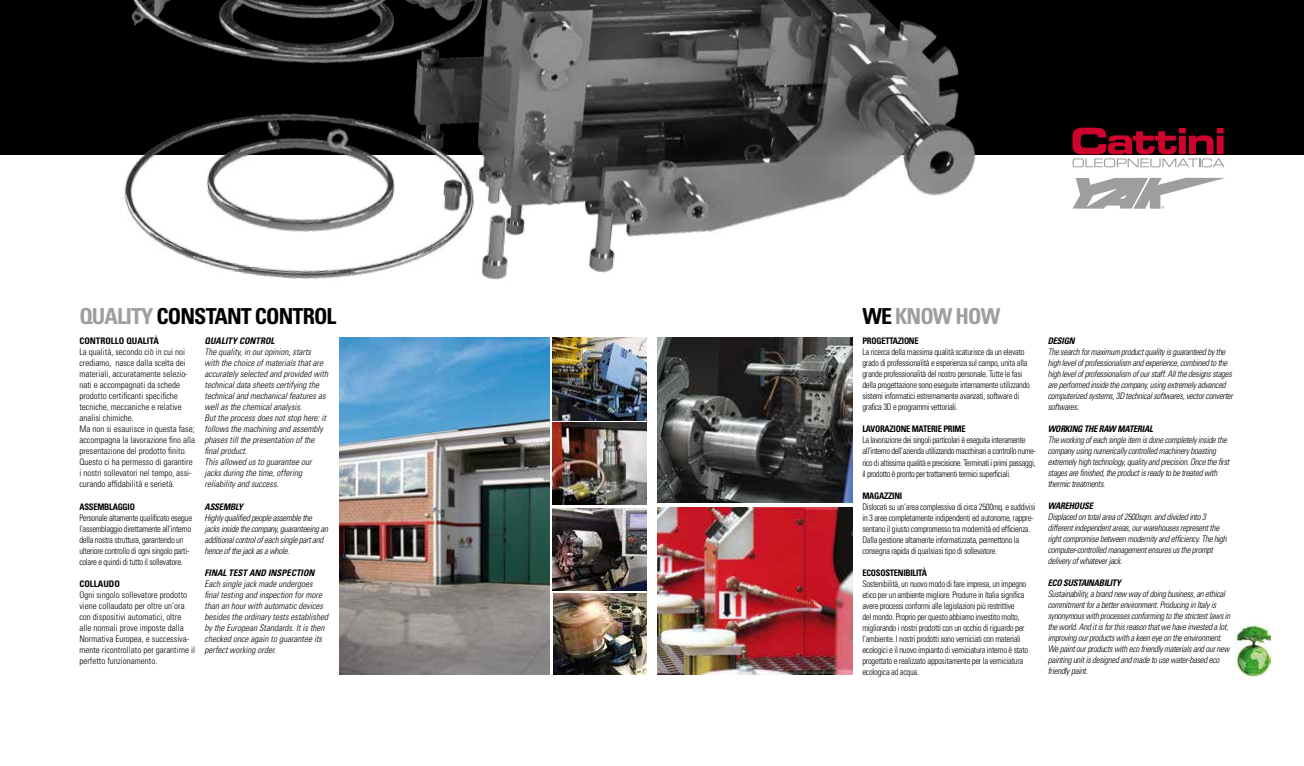
<style>
.page{position:relative;width:1304px;height:766px;background:#fff}
.page>*{position:absolute;margin:0;border:0;box-sizing:border-box;transform-origin:0 0}
.t1{font:700 condensed 22px "Univers LT Std";letter-spacing:-.04em;color:#000}
.t2{font:700 condensed 22px "Univers LT Std";letter-spacing:-.04em;color:#9c9e9f}
.t3{font:300 condensed 9px/11px "Univers LT Std";letter-spacing:-.03em;color:#000;scale:.95 1}
.t4{font:italic 300 condensed 9px/11px "Univers LT Std";letter-spacing:-.03em;color:#000}
.t5{font:italic 300 condensed 9px/11px "Univers LT Std";color:#000}
.t6{font:300 condensed 9px/11px "Univers LT Std";color:#000}
.t7{font:700 condensed 9px "Univers LT Std";letter-spacing:-.03em;color:#000;scale:.95 1}
.t8{font:italic 700 condensed 9px "Univers LT Std";letter-spacing:-.03em;color:#000}
.t9{font:italic 700 condensed 9px "Univers LT Std";color:#000}
.t10{font:700 condensed 9px "Univers LT Std";color:#000}
.s1{color:#9c9e9f}
.s2{color:#000}
</style>
<div class="page">
<img style="left:658px;top:507px;width:194px;height:167px">
<img style="left:658px;top:338px;width:194px;height:164px">
<svg style="left:1072px;top:178px;width:153px;height:31px"></svg>
<img style="left:1233px;top:624px;width:37px;height:54px">
<div style="left:0;top:0;width:1304px;height:154px;background:#000"></div>
<img style="left:63px;top:0;width:955px;height:282px">
<img style="left:340px;top:338px;width:209px;height:336px">
<img style="left:553px;top:593px;width:94px;height:81px">
<img style="left:553px;top:508px;width:94px;height:82px">
<img style="left:553px;top:338px;width:94px;height:82px">
<img style="left:553px;top:423px;width:94px;height:81px">
<svg style="left:1072px;top:128px;width:153px;height:39px"></svg>
<h1 class="t1" style="left:79px;top:303px;width:259px"><span class="s1">QUALITY</span> CONSTANT CONTROL</h1>
<p class="t10" style="left:79px;top:335px;width:81px">CONTROLLO QUALITÀ</p>
<p class="t6" style="left:79px;top:346px;width:117px">La qualità, secondo ciò in cui noi crediamo, nasce dalla scelta dei materiali, accuratamente selezio&shy;nati e accompagnati da schede prodotto certificanti specifiche tecniche, meccaniche e relative analisi chimiche.<br>Ma non si esaurisce in questa fase; accompagna la lavorazione fino alla presentazione del prodotto finito.<br>Questo ci ha permesso di garantire i nostri sollevatori nel tempo, assi&shy;curando affidabilità e serietà.</p>
<p class="t7" style="left:79px;top:500px;width:60px">ASSEMBLAGGIO</p>
<p class="t3" style="left:79px;top:511px;width:120px">Personale altamente qualificato esegue l’assemblaggio direttamente all’interno della nostra struttura, garantendo un ulteriore controllo di ogni singolo parti&shy;colare e quindi di tutto il sollevatore.</p>
<p class="t10" style="left:79px;top:577px;width:42px">COLLAUDO</p>
<p class="t6" style="left:79px;top:588px;width:117px">Ogni singolo sollevatore prodotto viene collaudato per oltre un’ora con dispositivi automatici, oltre alle normali prove imposte dalla Normativa Europea, e successiva&shy;mente ricontrollato per garantirne il perfetto funzionamento.</p>
<p class="t9" style="left:205px;top:335px;width:72px">QUALITY CONTROL</p>
<p class="t5" style="left:205px;top:347px;width:125px">The quality, in our opinion, starts<br>with the choice of materials that are accurately selected and provided with technical data sheets certifying the technical and mechanical features as well as the chemical analysis.<br>But the process does not stop here: it follows the machining and assembly phases till the presentation of the final product.<br>This allowed us to guarantee our jacks during the time, offering reliability and success.</p>
<p class="t8" style="left:205px;top:500px;width:40px">ASSEMBLY</p>
<p class="t4" style="left:205px;top:512px;width:125px">Highly qualified people assemble the jacks inside the company, guaranteeing an additional control of each single part and hence of the jack as a whole.</p>
<p class="t9" style="left:205px;top:566px;width:112px">FINAL TEST AND INSPECTION</p>
<p class="t5" style="left:205px;top:578px;width:125px">Each single jack made undergoes final testing and inspection for more than an hour with automatic devices besides the ordinary tests established by the European Standards. It is then checked once again to guarantee its perfect working order.</p>
<h1 class="t2" style="left:862px;top:303px;width:139px"><span class="s2">WE</span> KNOW HOW</h1>
<p class="t7" style="left:862px;top:335px;width:61px">PROGETTAZIONE</p>
<p class="t3" style="left:862px;top:346px;width:178px">La ricerca della massima qualità scaturisce da un elevato grado di professionalità e esperienza sul campo, unita alla grande professionalità del nostro personale. Tutte le fasi della progettazione sono eseguite internamente utilizzando sistemi informatici estremamente avanzati, software di grafica 3D e programmi vettoriali.</p>
<p class="t7" style="left:862px;top:423px;width:110px">LAVORAZIONE MATERIE PRIME</p>
<p class="t3" style="left:862px;top:434px;width:184px">La lavorazione dei singoli particolari è eseguita interamente all’interno dell’azienda utilizzando macchinari a controllo nume&shy;rico di altissima qualità e precisione. Terminati i primi passaggi, il prodotto è pronto per trattamenti termici superficiali.</p>
<p class="t7" style="left:862px;top:489px;width:43px">MAGAZZINI</p>
<p class="t3" style="left:862px;top:500px;width:184px">Dislocati su un’area complessiva di circa 2500mq. e suddivisi in 3 aree completamente indipendenti ed autonome, rappre&shy;sentano il giusto compromesso tra modernità ed efficienza.<br>Dalla gestione altamente informatizzata, permettono la consegna rapida di qualsiasi tipo di sollevatore.</p>
<p class="t7" style="left:862px;top:566px;width:69px">ECOSOSTENIBILITÀ</p>
<p class="t3" style="left:862px;top:577px;width:176px">Sostenibilità, un nuovo modo di fare impresa, un impegno etico per un ambiente migliore. Produrre in Italia significa avere processi conformi alle legislazioni più restrittive<br>del mondo. Proprio per questo abbiamo investito molto, migliorando i nostri prodotti con un occhio di riguardo per l’ambiente. I nostri prodotti sono verniciati con materiali ecologici e il nuovo impianto di verniciatura interno è stato progettato e realizzato appositamente per la verniciatura ecologica ad acqua.</p>
<p class="t8" style="left:1048px;top:335px;width:28px">DESIGN</p>
<p class="t4" style="left:1048px;top:346px;width:187px">The search for maximum product quality is guaranteed by the high level of professionalism and experience, combined to the high level of professionalism of our staff. All the designs stages are performed inside the company, using extremely advanced computerized systems, 3D technical softwares, vector converter softwares.</p>
<p class="t8" style="left:1048px;top:423px;width:107px">WORKING THE RAW MATERIAL</p>
<p class="t4" style="left:1048px;top:434px;width:183px">The working of each single item is done completely inside the company using numerically controlled machinery boasting extremely high technology, quality and precision. Once the first stages are finished, the product is ready to be treated with thermic treatments.</p>
<p class="t8" style="left:1048px;top:500px;width:47px">WAREHOUSE</p>
<p class="t4" style="left:1048px;top:511px;width:181px">Displaced on total area of 2500sqm. and divided into 3 different independent areas, our warehouses represent the right compromise between modernity and efficiency. The high computer-controlled management ensures us the prompt delivery of whatever jack.</p>
<p class="t8" style="left:1048px;top:577px;width:75px">ECO SUSTAINABILITY</p>
<p class="t4" style="left:1048px;top:588px;width:184px">Sustainability, a brand new way of doing business, an ethical commitment for a better environment. Producing in Italy is synonymous with processes conforming to the strictest laws in the world. And it is for this reason that we have invested a lot, improving our products with a keen eye on the environment.<br>We paint our products with eco friendly materials and our new painting unit is designed and made to use water-based eco friendly paint.</p>
</div>
